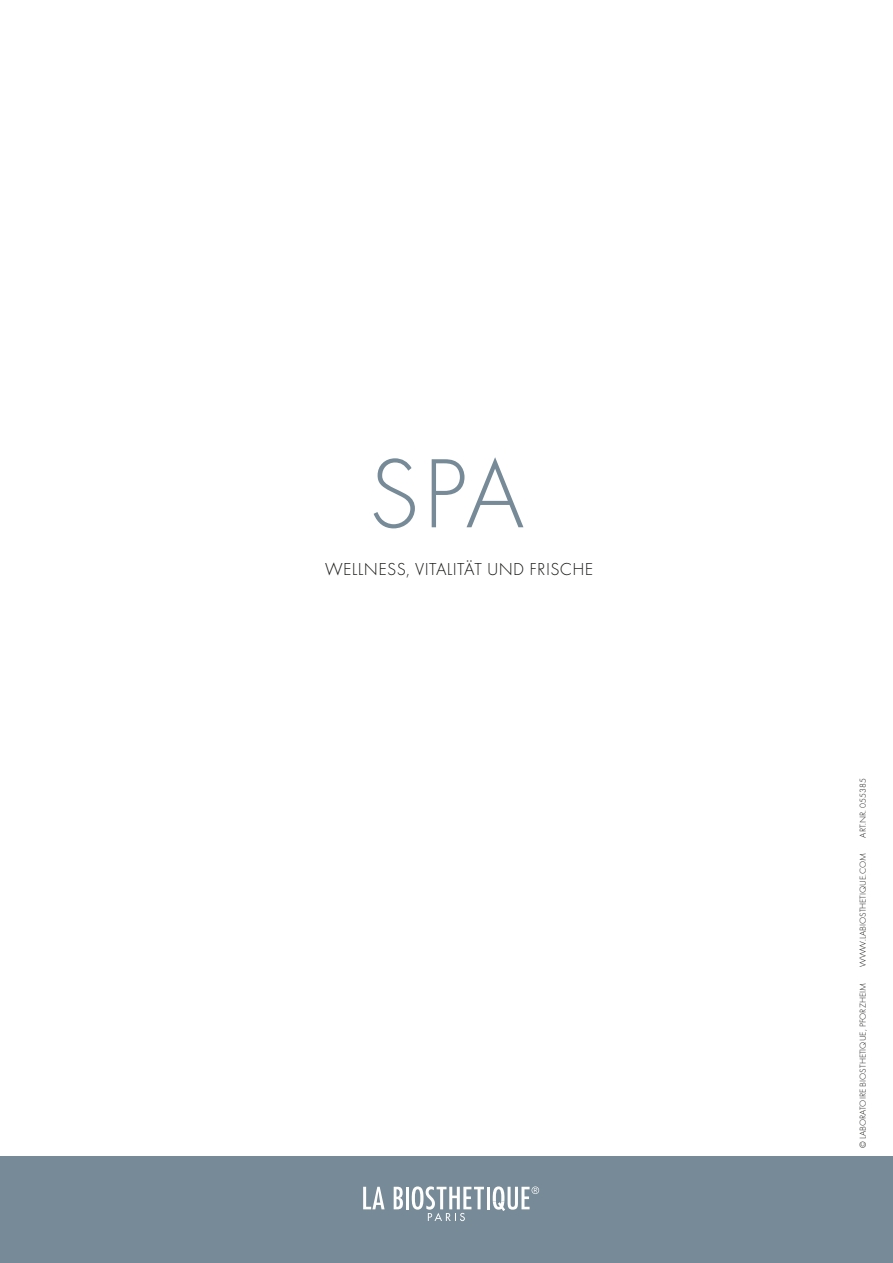
<style>
.page{position:relative;width:893px;height:1263px;background:#fff}
.page>*{position:absolute;margin:0;border:0;box-sizing:border-box;transform-origin:0 0}
.t1{font:300 102px "Futura TOT";color:#778a97}
.t2{font:300 18px "Futura SCTOT";letter-spacing:.02em;color:#1a1a18}
.t3{font:300 9px "Futura SCTOT";color:#1a1a18}
.t4{font:300 9px "Futura TOT";color:#1a1a18}
</style>
<div class="page">
<div style="left:0;top:1157px;width:893px;height:106px;background:#778a97"></div>
<svg style="left:363px;top:1187px;width:22px;height:22px"></svg>
<svg style="left:394px;top:1187px;width:9px;height:22px"></svg>
<hr style="left:406px;top:1187px;width:3px;height:22px;background:#fff">
<hr style="left:487px;top:1187px;width:3px;height:22px;background:#fff">
<svg style="left:412px;top:1186px;width:72px;height:35px"></svg>
<svg style="left:493px;top:1186px;width:46px;height:25px"></svg>
<h1 class="t1" style="left:368px;top:436px;width:158px">SPA</h1>
<h2 class="t2" style="left:325px;top:559px;width:270px">WELLNESS, VITALITÄT UND FRISCHE</h2>
<p class="t4" style="left:858px;top:838px;width:61px;rotate:-90deg">ART.NR. 055385</p>
<p class="t3" style="left:858px;top:967px;width:116px;rotate:-90deg">WWW.LABIOSTHETIQUE.COM</p>
<p class="t3" style="left:858px;top:1148px;width:167px;rotate:-90deg">© LABORATOIRE BIOSTHETIQUE, PFORZHEIM</p>
</div>
